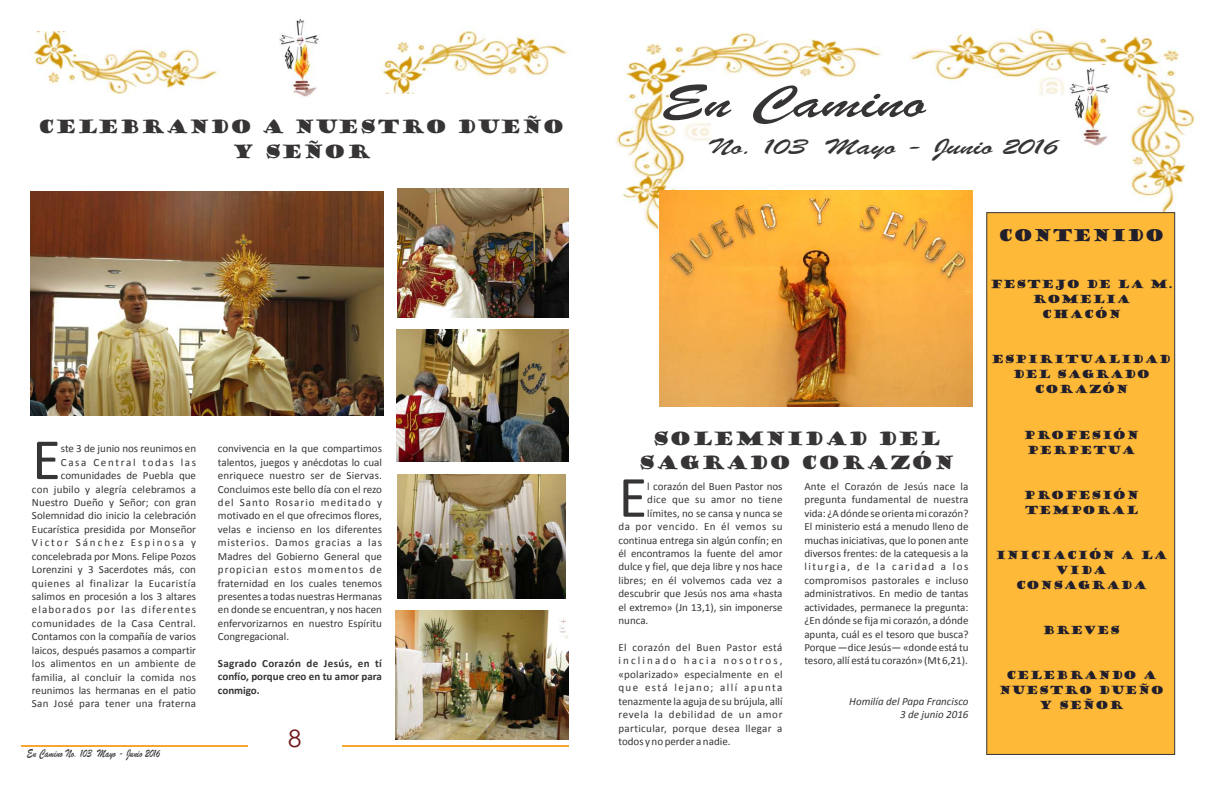
<style>
.page{position:relative;width:1224px;height:792px;background:#fff}
.page>*{position:absolute;margin:0;border:0;box-sizing:border-box;transform-origin:0 0}
.t1{font:59.1px "Calibri";color:#373435}
.t2{font:48px "Brush Script";color:#373435;scale:1.48 1}
.t3{font:24px "Brush Script";color:#373435;scale:1.48 1}
.t4{font:24px "Century Gothic";color:#721518}
.t5{font:18px/24.6px "Goudy Stout";color:#373435;text-align:center}
.t6{font:16px "Goudy Stout";color:#211f2c}
.t7{font:12px "Brush Script";color:#373435;scale:.8 1}
.t8{font:11px/13.4px "Calibri";color:#373435;text-align:justify}
.t9{font:11px/15px "Goudy Stout";color:#211f2c;text-align:center}
.t10{font:700 11px/13.4px "Calibri";color:#373435;text-align:justify}
.t11{font:italic 11px/13.4px "Calibri";color:#373435;text-align:right}
.t12{font:11px "Calibri";letter-spacing:.04em;color:#373435}
.t13{font:11px "Calibri";letter-spacing:.025em;color:#373435}
</style>
<div class="page">
<hr style="left:342px;top:746px;width:227px;height:1px;background:#f6a733">
<hr style="left:21px;top:746px;width:227px;height:1px;background:#f6a733">
<img style="left:616px;top:29px;width:579px;height:209px">
<img style="left:378px;top:30px;width:193px;height:64px">
<img style="left:33px;top:31px;width:185px;height:64px">
<img style="left:1066px;top:66px;width:51px;height:82px">
<img style="left:31px;top:191px;width:352px;height:224px">
<img style="left:397px;top:189px;width:171px;height:128px">
<img style="left:397px;top:474px;width:169px;height:124px">
<img style="left:396px;top:610px;width:173px;height:130px">
<img style="left:279px;top:19px;width:40px;height:78px">
<img style="left:660px;top:191px;width:312px;height:216px">
<div style="left:987px;top:213px;width:188px;height:542px;background:#ffb939;border:1px solid #373435"></div>
<img style="left:397px;top:330px;width:171px;height:131px">
<h3 class="t5" style="left:38px;top:115px;width:529px">CELEBRANDO A NUESTRO DUEÑO<br>Y SEÑOR</h3>
<h1 class="t1" style="left:32px;top:435px;width:30px">E</h1>
<p class="t8" style="left:61px;top:443px;width:137px">ste 3 de junio nos reunimos en</p>
<p class="t8" style="left:32px;top:456px;width:166px;text-align:right">Casa Central todas las comunidades de Puebla que<br>con jubilo y alegría celebramos a<br>Nuestro Dueño y Señor; con gran<br>Solemnidad dio inicio la celebración<br>Eucarística presidida por Monseñor<br>Victor Sánchez Espinosa y concelebrada por Mons. Felipe Pozos<br>Lorenzini y 3 Sacerdotes más, con quienes al finalizar la Eucaristía salimos en procesión a los 3 altares elaborados por las diferentes comunidades de la Casa Central.<br>Contamos con la compañía de varios laicos, después pasamos a compartir los alimentos en un ambiente de familia, al concluir la comida nos reunimos las hermanas en el patio<br>San José para tener una fraterna</p>
<p class="t7" style="left:27px;top:749px;width:168px">En Camino No. 103 Mayo - Junio 2016</p>
<p class="t8" style="left:218px;top:443px;width:166px">convivencia en la que compartimos talentos, juegos y anécdotas lo cual enriquece nuestro ser de Siervas.<br>Concluimos este bello día con el rezo del Santo Rosario meditado y motivado en el que ofrecimos flores, velas e incienso en los diferentes misterios. Damos gracias a las Madres del Gobierno General que propician estos momentos de fraternidad en los cuales tenemos presentes a todas nuestras Hermanas en donde se encuentran, y nos hacen enfervorizarnos en nuestro Espíritu Congregacional.</p>
<p class="t10" style="left:218px;top:658px;width:166px">Sagrado Corazón de Jesús, en tí confío, porque creo en tu amor para conmigo.</p>
<h3 class="t4" style="left:288px;top:729px;width:15px">8</h3>
<h2 class="t2" style="left:661px;top:88px;width:180px">En Camino</h2>
<h3 class="t3" style="left:711px;top:140px;width:236px">No. 103 Mayo - Junio 2016</h3>
<h3 class="t5" style="left:639px;top:426px;width:318px">SOLEMNIDAD DEL<br>SAGRADO CORAZÓN</h3>
<h1 class="t1" style="left:618px;top:472px;width:30px">E</h1>
<p class="t8" style="left:647px;top:480px;width:137px">l corazón del Buen Pastor nos</p>
<p class="t13" style="left:647px;top:495px;width:137px">dice que su amor no tiene</p>
<p class="t8" style="left:647px;top:507px;width:137px">límites, no se cansa y nunca se</p>
<p class="t12" style="left:618px;top:522px;width:166px">da por vencido. En él vemos su</p>
<p class="t8" style="left:618px;top:534px;width:166px">continua entrega sin algún confín; en</p>
<p class="t8" style="left:618px;top:548px;width:166px">él encontramos la fuente del amor</p>
<p class="t8" style="left:618px;top:561px;width:166px">dulce y fiel, que deja libre y nos hace</p>
<p class="t8" style="left:618px;top:574px;width:166px">libres; en él volvemos cada vez a</p>
<p class="t8" style="left:618px;top:588px;width:166px">descubrir que Jesús nos ama «hasta</p>
<p class="t8" style="left:618px;top:601px;width:166px">el extremo» (Jn 13,1), sin imponerse</p>
<p class="t8" style="left:618px;top:615px;width:31px">nunca.</p>
<p class="t8" style="left:618px;top:642px;width:166px">El corazón del Buen Pastor está inclinado hacia nosotros, «polarizado» especialmente en el que está lejano; allí apunta tenazmente la aguja de su brújula, allí revela la debilidad de un amor particular, porque desea llegar a todos y no perder a nadie.</p>
<p class="t8" style="left:804px;top:480px;width:166px">Ante el Corazón de Jesús nace la pregunta fundamental de nuestra vida: ¿A dónde se orienta mi corazón?<br>El ministerio está a menudo lleno de muchas iniciativas, que lo ponen ante diversos frentes: de la catequesis a la liturgia, de la caridad a los compromisos pastorales e incluso administrativos. En medio de tantas actividades, permanece la pregunta: ¿En dónde se fija mi corazón, a dónde apunta, cuál es el tesoro que busca?<br>Porque —dice Jesús— «donde está tu tesoro, allí está tu corazón» (Mt 6,21).</p>
<p class="t11" style="left:849px;top:695px;width:121px">Homilía del Papa Francisco<br>3 de junio 2016</p>
<h3 class="t6" style="left:998px;top:226px;width:169px">CONTENIDO</h3>
<p class="t9" style="left:990px;top:277px;width:185px">FESTEJO DE LA M.<br>ROMELIA<br>CHACÓN</p>
<p class="t9" style="left:992px;top:352px;width:181px">ESPIRITUALIDAD<br>DEL SAGRADO<br>CORAZÓN</p>
<p class="t9" style="left:1024px;top:427px;width:117px">PROFESIÓN<br>PERPETUA</p>
<p class="t9" style="left:1024px;top:487px;width:117px;text-align:left">PROFESIÓN<br>TEMPORAL</p>
<p class="t9" style="left:995px;top:548px;width:174px">INICIACIÓN A LA<br>VIDA<br>CONSAGRADA</p>
<p class="t9" style="left:1043px;top:623px;width:80px">BREVES</p>
<p class="t9" style="left:999px;top:668px;width:167px">CELEBRANDO A<br>NUESTRO DUEÑO<br>Y SEÑOR</p>
</div>
